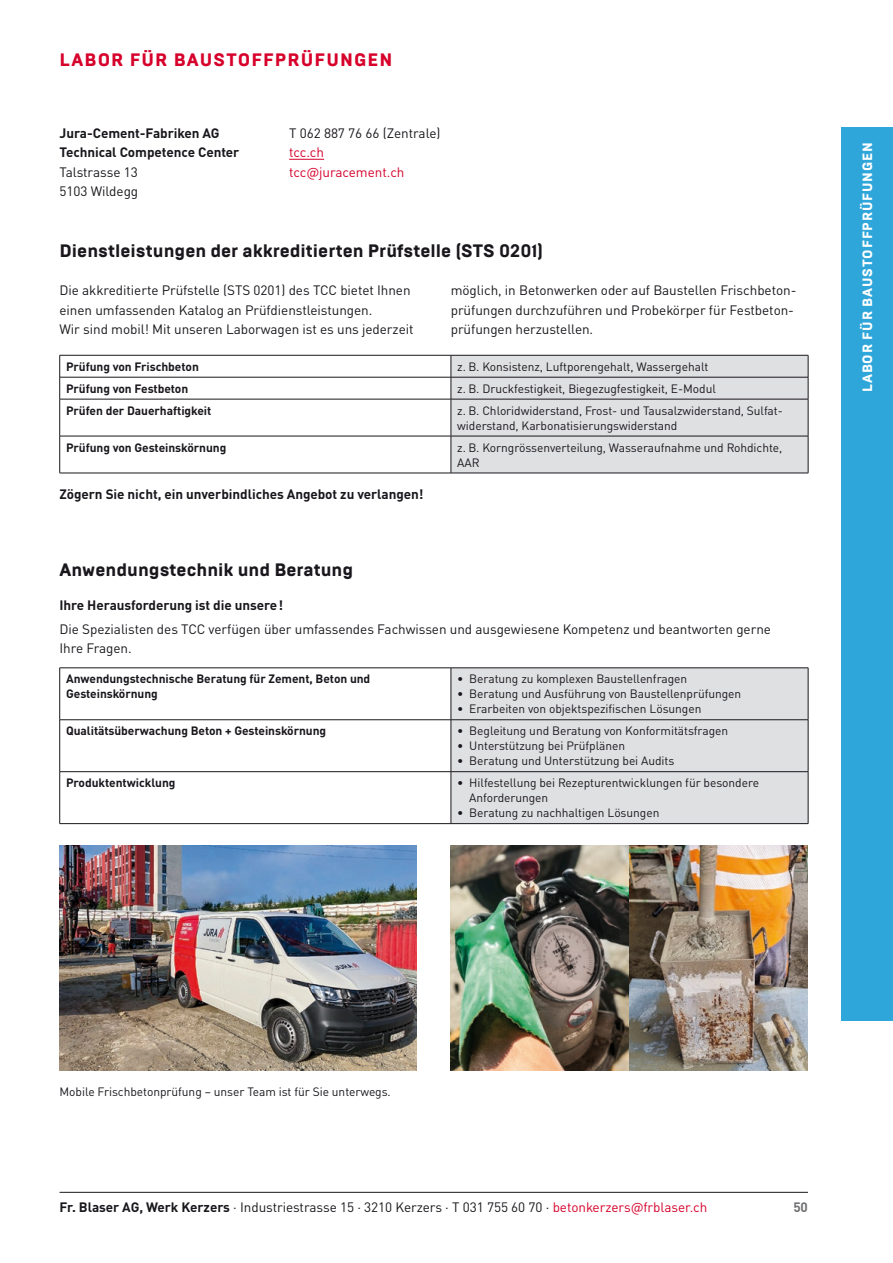
<style>
.page{position:relative;width:893px;height:1263px;background:#fff}
.page>*{position:absolute;margin:0;border:0;box-sizing:border-box;transform-origin:0 0}
.t1{font:800 18px "Brutal Type";color:#1a171c}
.t2{font:800 18px "Brutal Type";letter-spacing:.06em;color:#d6002b}
.t3{font:13.5px/19.5px "DIN Pro";letter-spacing:-.005em;color:#1a171c}
.t4{font:700 13.5px/19.5px "DIN Pro";letter-spacing:-.005em;color:#1a171c}
.t5{font:800 13.5px "Brutal Type";letter-spacing:.06em;color:#fff}
.t6{font:13.5px/19.5px "DIN Pro";letter-spacing:-.005em;color:#d6002b}
.t7{font:700 13.5px "DIN Pro";color:#707173}
.t8{font:12px/15px "DIN Pro";letter-spacing:-.005em;color:#1a171c}
.t9{font:700 12px/15px "DIN Pro";letter-spacing:-.005em;color:#1a171c}
.s1{font-weight:700}
.s2{color:#d6002b}
</style>
<div class="page">
<hr style="left:60px;top:1192px;width:748px;height:1px;background:#1a171c">
<div style="left:842px;top:128px;width:51px;height:892px;background:#2fa6da"></div>
<svg style="left:60px;top:356px;width:391px;height:117px"></svg>
<hr style="left:60px;top:355px;width:391px;height:1px;background:#1a171c">
<hr style="left:60px;top:377px;width:391px;height:1px;background:#1a171c">
<svg style="left:59px;top:355px;width:1px;height:44px"></svg>
<hr style="left:60px;top:399px;width:391px;height:1px;background:#1a171c">
<hr style="left:59px;top:399px;width:1px;height:37px;background:#1a171c">
<hr style="left:60px;top:436px;width:391px;height:1px;background:#1a171c">
<hr style="left:59px;top:436px;width:1px;height:37px;background:#1a171c">
<hr style="left:60px;top:473px;width:391px;height:1px;background:#1a171c">
<hr style="left:451px;top:473px;width:357px;height:1px;background:#1a171c">
<svg style="left:451px;top:355px;width:358px;height:118px;background:#d7d8d9"></svg>
<hr style="left:451px;top:399px;width:1px;height:37px;background:#1a171c">
<hr style="left:451px;top:436px;width:1px;height:37px;background:#1a171c">
<svg style="left:60px;top:668px;width:391px;height:155px"></svg>
<div style="left:452px;top:668px;width:356px;height:155px;background:#dfe0e1"></div>
<hr style="left:60px;top:667px;width:391px;height:1px;background:#1a171c">
<hr style="left:59px;top:668px;width:1px;height:51px;background:#1a171c">
<hr style="left:451px;top:667px;width:357px;height:1px;background:#1a171c">
<hr style="left:808px;top:668px;width:1px;height:51px;background:#1a171c">
<hr style="left:60px;top:719px;width:391px;height:1px;background:#1a171c">
<hr style="left:59px;top:720px;width:1px;height:51px;background:#1a171c">
<hr style="left:451px;top:719px;width:357px;height:1px;background:#1a171c">
<hr style="left:808px;top:720px;width:1px;height:51px;background:#1a171c">
<hr style="left:60px;top:771px;width:391px;height:1px;background:#1a171c">
<hr style="left:59px;top:772px;width:1px;height:51px;background:#1a171c">
<hr style="left:451px;top:771px;width:357px;height:1px;background:#1a171c">
<hr style="left:808px;top:772px;width:1px;height:51px;background:#1a171c">
<hr style="left:60px;top:823px;width:391px;height:1px;background:#1a171c">
<hr style="left:451px;top:823px;width:357px;height:1px;background:#1a171c">
<hr style="left:451px;top:668px;width:1px;height:51px;background:#1a171c">
<hr style="left:451px;top:720px;width:1px;height:51px;background:#1a171c">
<hr style="left:451px;top:772px;width:1px;height:51px;background:#1a171c">
<img style="left:451px;top:845px;width:357px;height:225px">
<img style="left:60px;top:845px;width:357px;height:225px">
<hr style="left:289px;top:159px;width:35px;height:1px;background:#d6002b">
<h1 class="t2" style="left:60px;top:48px;width:335px">LABOR FÜR BAUSTOFFPRÜFUNGEN</h1>
<p class="t4" style="left:60px;top:122px;width:181px">Jura-Cement-Fabriken AG<br>Technical Competence Center</p>
<p class="t3" style="left:60px;top:161px;width:80px">Talstrasse 13<br>5103 Wildegg</p>
<p class="t3" style="left:289px;top:122px;width:153px">T 062 887 76 66 (Zentrale)</p>
<p class="t6" style="left:289px;top:141px;width:117px">tcc.ch tcc@juracement.ch</p>
<h1 class="t1" style="left:60px;top:240px;width:485px">Dienstleistungen der akkreditierten Prüfstelle (STS 0201)</h1>
<p class="t3" style="left:60px;top:279px;width:356px">Die akkreditierte Prüfstelle (STS 0201) des TCC bietet Ihnen einen umfassenden Katalog an Prüfdienstleistungen.<br>Wir sind mobil! Mit unseren Laborwagen ist es uns jederzeit</p>
<p class="t3" style="left:451px;top:279px;width:345px">möglich, in Betonwerken oder auf Baustellen Frischbeton&shy;prüfungen durchzuführen und Probekörper für Festbeton&shy;prüfungen herzustellen.</p>
<p class="t9" style="left:66px;top:358px;width:134px">Prüfung von Frischbeton</p>
<p class="t8" style="left:457px;top:358px;width:253px">z. B. Konsistenz, Luftporengehalt, Wassergehalt</p>
<p class="t9" style="left:66px;top:379px;width:124px">Prüfung von Festbeton</p>
<p class="t8" style="left:457px;top:380px;width:260px">z. B. Druckfestigkeit, Biegezugfestigkeit, E-Modul</p>
<p class="t9" style="left:66px;top:401px;width:147px">Prüfen der Dauerhaftigkeit</p>
<p class="t8" style="left:457px;top:402px;width:325px">z. B. Chloridwiderstand, Frost- und Tausalzwiderstand, Sulfat&shy;widerstand, Karbonatisierungswiderstand</p>
<p class="t9" style="left:66px;top:438px;width:162px">Prüfung von Gesteinskörnung</p>
<p class="t8" style="left:457px;top:439px;width:327px">z. B. Korngrössenverteilung, Wasseraufnahme und Rohdichte,<br>AAR</p>
<p class="t4" style="left:60px;top:483px;width:365px">Zögern Sie nicht, ein unverbindliches Angebot zu verlangen!</p>
<h1 class="t1" style="left:60px;top:558px;width:295px">Anwendungstechnik und Beratung</h1>
<p class="t4" style="left:60px;top:594px;width:225px">Ihre Herausforderung ist die unsere!</p>
<p class="t3" style="left:60px;top:618px;width:713px">Die Spezialisten des TCC verfügen über umfassendes Fachwissen und ausgewiesene Kompetenz und beantworten gerne<br>Ihre Fragen.</p>
<p class="t9" style="left:66px;top:670px;width:306px">Anwendungstechnische Beratung für Zement, Beton und<br>Gesteinskörnung</p>
<p class="t8" style="left:457px;top:670px;width:231px">• Beratung zu komplexen Baustellenfragen</p>
<p class="t8" style="left:457px;top:685px;width:285px">• Beratung und Ausführung von Baustellenprüfungen</p>
<p class="t8" style="left:457px;top:700px;width:246px">• Erarbeiten von objektspezifischen Lösungen</p>
<p class="t9" style="left:66px;top:722px;width:262px">Qualitätsüberwachung Beton + Gesteinskörnung</p>
<p class="t8" style="left:457px;top:722px;width:272px">• Begleitung und Beratung von Konformitätsfragen</p>
<p class="t8" style="left:457px;top:737px;width:169px">• Unterstützung bei Prüfplänen</p>
<p class="t8" style="left:457px;top:752px;width:219px">• Beratung und Unterstützung bei Audits</p>
<p class="t9" style="left:66px;top:774px;width:111px">Produktentwicklung</p>
<p class="t8" style="left:469px;top:774px;width:291px;text-indent:-12px">• Hilfestellung bei Rezepturentwicklungen für besondere<br>Anforderungen</p>
<p class="t8" style="left:457px;top:804px;width:204px">• Beratung zu nachhaltigen Lösungen</p>
<p class="t5" style="left:859px;top:392px;width:251px;rotate:-90deg">LABOR FÜR BAUSTOFFPRÜFUNGEN</p>
<p class="t8" style="left:60px;top:1083px;width:333px">Mobile Frischbetonprüfung – unser Team ist für Sie unterwegs.</p>
<p class="t3" style="left:60px;top:1196px;width:649px"><span class="s1">Fr. Blaser AG, Werk Kerzers</span> · Industriestrasse 15 · 3210 Kerzers · T 031 755 60 70 · <span class="s2">betonkerzers@frblaser.ch</span></p>
<p class="t7" style="left:793px;top:1195px;width:16px">50</p>
</div>
